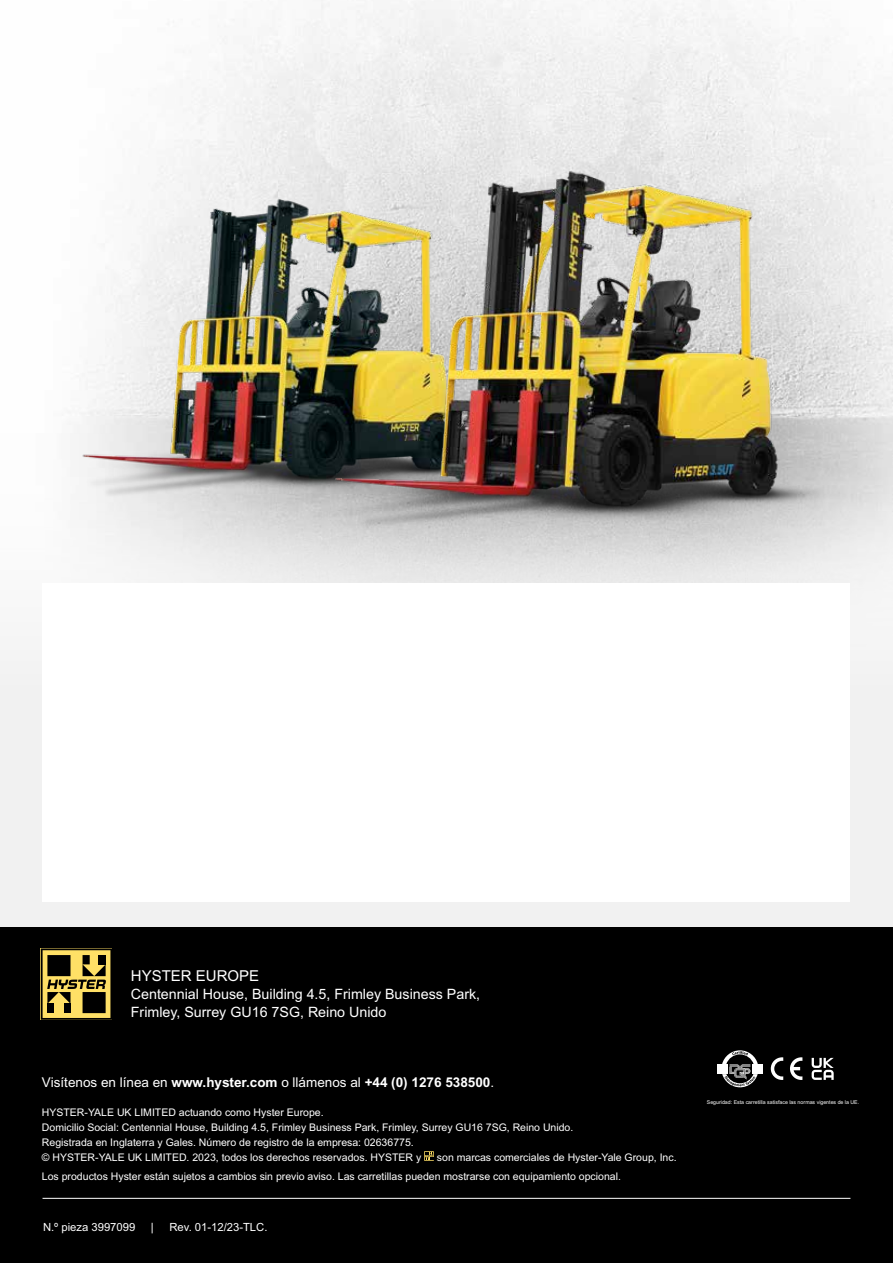
<style>
.page{position:relative;width:893px;height:1263px;background:#fff}
.page>*{position:absolute;margin:0;border:0;box-sizing:border-box;transform-origin:0 0}
.t1{font:15px "Arial MT Std";color:#fff}
.t2{font:14.25px/18px "Arial MT Std";color:#fff}
.t3{font:13.5px "Arial MT Std";color:#fff}
.t4{font:11.25px "Arial MT Std";color:#fff}
.t5{font:10.5px/15px "Arial MT Std";color:#fff}
.t6{font:5.25px "Arial MT Pro";color:#fff}
.s1{font-weight:700}
</style>
<div class="page">
<div style="left:0;top:927px;width:893px;height:336px;background:#000"></div>
<img style="left:192px;top:0;width:701px;height:413px">
<div style="left:0;top:413px;width:893px;height:514px;background:#ececec"></div>
<div style="left:42px;top:583px;width:808px;height:318px;background:#fff"></div>
<svg style="left:41px;top:948px;width:71px;height:72px"></svg>
<div style="left:47px;top:955px;width:24px;height:21px;background:#000"></div>
<hr style="left:43px;top:1198px;width:807px;height:1px;background:#fff">
<svg style="left:812px;top:1058px;width:22px;height:22px"></svg>
<svg style="left:717px;top:1050px;width:45px;height:37px"></svg>
<svg style="left:790px;top:1057px;width:12px;height:23px"></svg>
<svg style="left:771px;top:1057px;width:12px;height:23px"></svg>
<svg style="left:424px;top:1151px;width:10px;height:10px"></svg>
<img style="left:34px;top:130px;width:487px;height:395px">
<img style="left:277px;top:154px;width:582px;height:396px">
<h1 class="t1" style="left:131px;top:967px;width:130px">HYSTER EUROPE</h1>
<h2 class="t2" style="left:131px;top:985px;width:351px">Centennial House, Building 4.5, Frimley Business Park,<br>Frimley, Surrey GU16 7SG, Reino Unido</h2>
<p class="t3" style="left:42px;top:1075px;width:454px">Visítenos en línea en <span class="s1">www.hyster.com</span> o llámenos al <span class="s1">+44 (0) 1276 538500</span>.</p>
<p class="t5" style="left:42px;top:1104px;width:533px">HYSTER-YALE UK LIMITED actuando como Hyster Europe.<br>Domicilio Social: Centennial House, Building 4.5, Frimley Business Park, Frimley, Surrey GU16 7SG, Reino Unido.<br>Registrada en Inglaterra y Gales. Número de registro de la empresa: 02636775.<br>© HYSTER-YALE UK LIMITED. 2023, todos los derechos reservados. HYSTER y</p>
<p class="t5" style="left:42px;top:1147px;width:636px;line-height:19.2px;text-indent:395px">son marcas comerciales de Hyster-Yale Group, Inc.<br>Los productos Hyster están sujetos a cambios sin previo aviso. Las carretillas pueden mostrarse con equipamiento opcional.</p>
<p class="t4" style="left:43px;top:1221px;width:94px">N.º pieza 3997099</p>
<p class="t4" style="left:151px;top:1221px;width:4px">|</p>
<p class="t4" style="left:170px;top:1221px;width:99px">Rev. 01-12/23-TLC.</p>
<p class="t6" style="left:707px;top:1099px;width:154px">Seguridad: Esta carretilla satisface las normas vigentes de la UE.</p>
</div>
